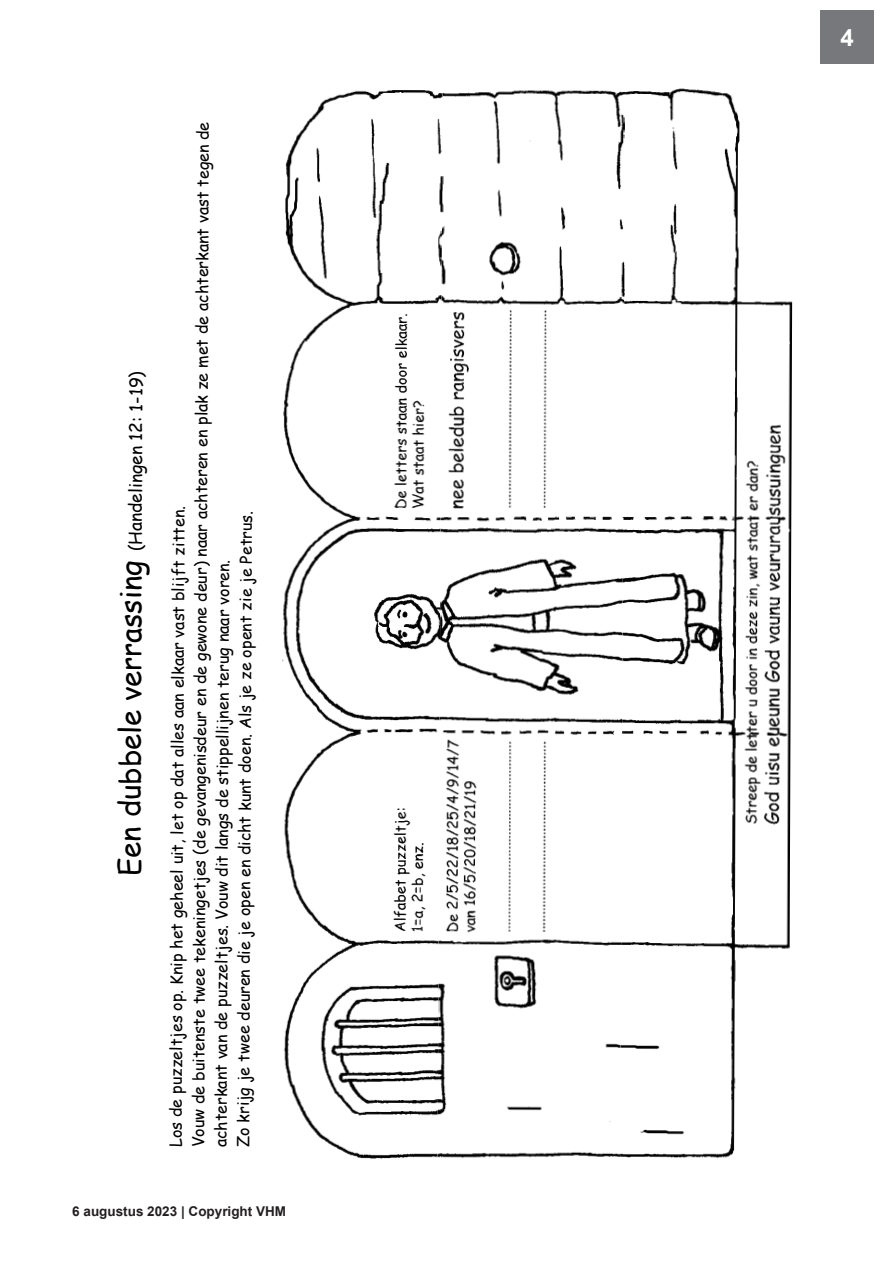
<style>
.page{position:relative;width:893px;height:1263px;background:#fff}
.page>*{position:absolute;margin:0;border:0;box-sizing:border-box;transform-origin:0 0}
.t1{font:29.25px "Comic Sans MS";letter-spacing:-.005em;color:#000}
.Kopje_2{font:700 24px "Arial";color:#fff}
.t2{font:16.05px/23.4px "Comic Sans MS";letter-spacing:-.005em;color:#000}
.t3{font:700 13.5px "Arial";color:#231f20}
.s1{font-size:17.55px}
</style>
<div class="page">
<div style="left:821px;top:11px;width:53px;height:53px;background:#76787b"></div>
<img style="left:282px;top:90px;width:156px;height:1069px">
<img style="left:438px;top:90px;width:182px;height:1068px">
<img style="left:620px;top:88px;width:173px;height:1071px">
<p class="t1" style="left:109px;top:876px;width:506px;rotate:-90deg">Een dubbele verrassing <span class="s1">(Handelingen 12: 1-19)</span></p>
<p class="t2" style="left:165px;top:1147px;width:1027px;rotate:-90deg">Los de puzzeltjes op. Knip het geheel uit, let op dat alles aan elkaar vast blijft zitten.<br>Vouw de buitenste twee tekeningetjes (de gevangenisdeur en de gewone deur) naar achteren en plak ze met de achterkant vast tegen de</p>
<p class="t2" style="left:210px;top:1147px;width:638px;line-height:22.6px;rotate:-90deg">achterkant van de puzzeltjes. Vouw dit langs de stippellijnen terug naar voren.<br>Zo krijg je twee deuren die je open en dicht kunt doen. Als je ze opent zie je Petrus.</p>
<p class="t3" style="left:72px;top:1202px;width:215px">6 augustus 2023 | Copyright VHM</p>
<p class="Kopje_2" style="left:841px;top:22px;width:15px">4</p>
</div>
